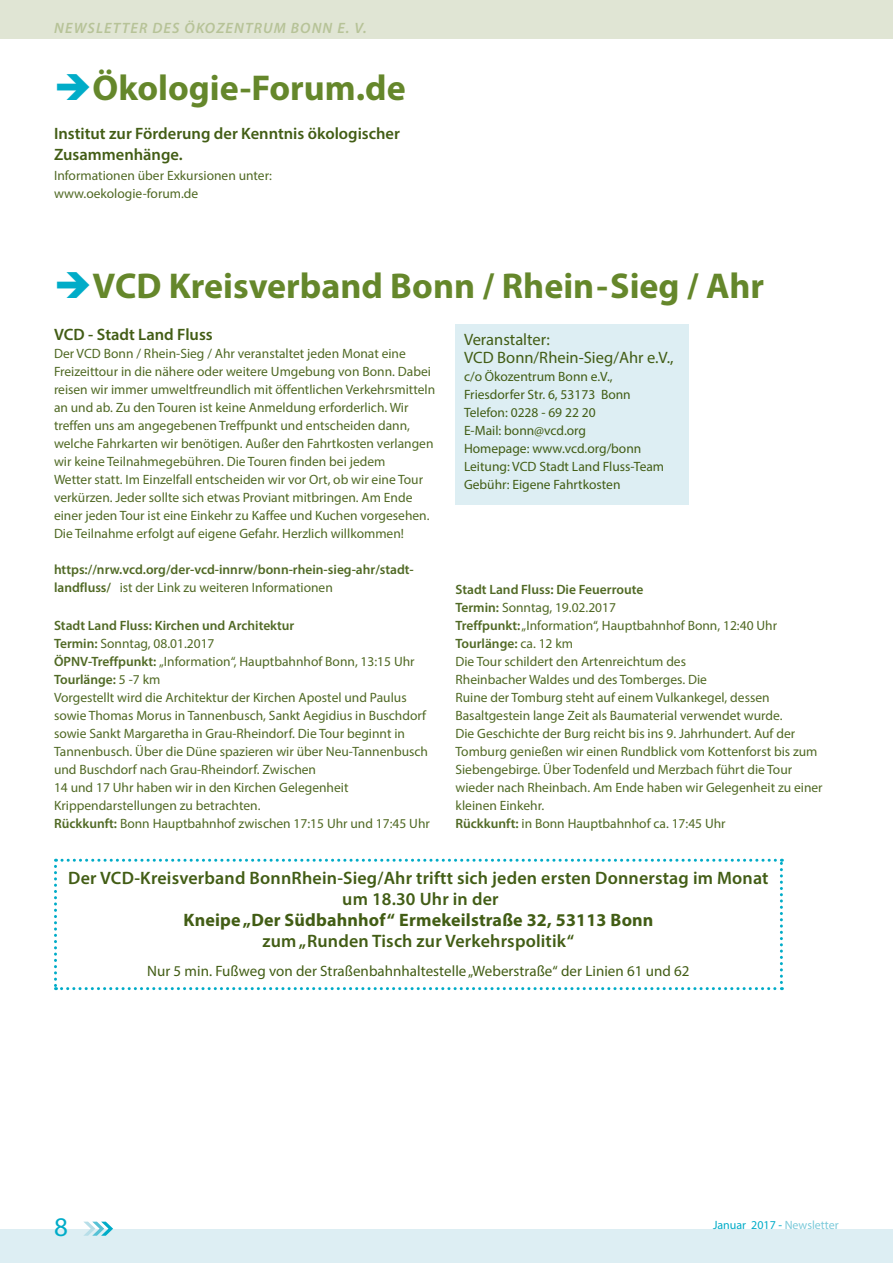
<style>
.page{position:relative;width:893px;height:1263px;background:#fff}
.page>*{position:absolute;margin:0;border:0;box-sizing:border-box;transform-origin:0 0}
.t1{font:700 36px "Myriad Pro";color:#65872b}
.t2{font:27px "Myriad Pro";color:#00acc8}
.t3{font:600 18px/21px "Myriad Pro";letter-spacing:.01em;color:#425d15;text-align:center}
.t4{font:700 18px "Myriad Pro";letter-spacing:.01em;color:#425d15}
.t5{font:600 16.5px/21px "Myriad Pro";color:#425d15}
.t6{font:16.5px/18px "Myriad Pro";color:#425d15}
.t7{font:15px "Myriad Pro";letter-spacing:.005em;color:#425d15}
.t8{font:italic 600 15px "Myriad Pro";letter-spacing:.075em;color:#b7c398}
.t9{font:13.5px/18px "Myriad Pro";color:#506924}
.t10{font:13.5px/18px "Myriad Pro";color:#425d15}
.t11{font:600 13.5px/18px "Myriad Pro";color:#506924}
.t12{font:12px "Myriad Pro";color:#00acc8}
.s1{color:#00acc8}
.s2{font-weight:400}
.s3{font-weight:600}
.s4{color:#7ccada}
</style>
<div class="page">
<div style="left:0;top:1229px;width:893px;height:34px;background:#ddeef3"></div>
<svg style="left:83px;top:1221px;width:30px;height:15px"></svg>
<div style="left:0;top:0;width:893px;height:38px;background:#e0e5d4"></div>
<div style="left:455px;top:324px;width:234px;height:180px;background:#ddeef3"></div>
<svg style="left:54px;top:859px;width:729px;height:131px"></svg>
<p class="t8" style="left:54px;top:18px;width:314px">NEWSLETTER DES ÖKOZENTRUM BONN E. V.</p>
<h1 class="t1" style="left:54px;top:64px;width:353px"><span class="s1">➔</span>Ökologie-Forum.de</h1>
<p class="t5" style="left:54px;top:122px;width:347px">Institut zur Förderung der Kenntnis ökologischer<br>Zusammenhänge.</p>
<p class="t9" style="left:54px;top:166px;width:220px">Informationen über Exkursionen unter: www.oekologie-forum.de</p>
<h1 class="t1" style="left:54px;top:262px;width:712px"><span class="s1">➔</span>VCD Kreisverband Bonn / Rhein-Sieg / Ahr</h1>
<p class="t5" style="left:54px;top:323px;width:160px">VCD - Stadt Land Fluss</p>
<p class="t9" style="left:54px;top:344px;width:383px">Der VCD Bonn / Rhein-Sieg / Ahr veranstaltet jeden Monat eine Freizeittour in die nähere oder weitere Umgebung von Bonn. Dabei reisen wir immer umweltfreundlich mit öffentlichen Verkehrsmitteln an und ab. Zu den Touren ist keine Anmeldung erforderlich. Wir treffen uns am angegebenen Treffpunkt und entscheiden dann, welche Fahrkarten wir benötigen. Außer den Fahrtkosten verlangen wir keine Teilnahmegebühren. Die Touren finden bei jedem<br>Wetter statt. Im Einzelfall entscheiden wir vor Ort, ob wir eine Tour verkürzen. Jeder sollte sich etwas Proviant mitbringen. Am Ende einer jeden Tour ist eine Einkehr zu Kaffee und Kuchen vorgesehen.<br>Die Teilnahme erfolgt auf eigene Gefahr. Herzlich willkommen!</p>
<p class="t11" style="left:54px;top:560px;width:361px">https://nrw.vcd.org/der-vcd-innrw/bonn-rhein-sieg-ahr/stadt&shy;landfluss/ <span class="s2">ist der Link zu weiteren Informationen</span></p>
<p class="t9" style="left:54px;top:616px;width:377px"><span class="s3">Stadt Land Fluss: Kirchen und Architektur<br>Termin:</span> Sonntag, 08.01.2017<br><span class="s3">ÖPNV-Treffpunkt:</span> „Information“, Hauptbahnhof Bonn, 13:15 Uhr <span class="s3">Tourlänge:</span> 5 -7 km<br>Vorgestellt wird die Architektur der Kirchen Apostel und Paulus sowie Thomas Morus in Tannenbusch, Sankt Aegidius in Buschdorf sowie Sankt Margaretha in Grau-Rheindorf. Die Tour beginnt in Tannenbusch. Über die Düne spazieren wir über Neu-Tannenbusch und Buschdorf nach Grau-Rheindorf. Zwischen<br>14 und 17 Uhr haben wir in den Kirchen Gelegenheit Krippendarstellungen zu betrachten.<br><span class="s3">Rückkunft:</span> Bonn Hauptbahnhof zwischen 17:15 Uhr und 17:45 Uhr</p>
<p class="t6" style="left:464px;top:330px;width:211px">Veranstalter:<br>VCD Bonn/Rhein-Sieg/Ahr e.V.,</p>
<p class="t10" style="left:464px;top:367px;width:202px">c/o Ökozentrum Bonn e.V.,<br>Friesdorfer Str. 6, 53173 Bonn<br>Telefon: 0228 - 69 22 20<br>E-Mail: bonn@vcd.org<br>Homepage: www.vcd.org/bonn<br>Leitung: VCD Stadt Land Fluss-Team<br>Gebühr: Eigene Fahrtkosten</p>
<p class="t9" style="left:455px;top:580px;width:369px"><span class="s3">Stadt Land Fluss: Die Feuerroute<br>Termin:</span> Sonntag, 19.02.2017<br><span class="s3">Treffpunkt:</span> „Information“, Hauptbahnhof Bonn, 12:40 Uhr <span class="s3">Tourlänge:</span> ca. 12 km<br>Die Tour schildert den Artenreichtum des<br>Rheinbacher Waldes und des Tomberges. Die<br>Ruine der Tomburg steht auf einem Vulkankegel, dessen Basaltgestein lange Zeit als Baumaterial verwendet wurde.<br>Die Geschichte der Burg reicht bis ins 9. Jahrhundert. Auf der Tomburg genießen wir einen Rundblick vom Kottenforst bis zum Siebengebirge. Über Todenfeld und Merzbach führt die Tour wieder nach Rheinbach. Am Ende haben wir Gelegenheit zu einer kleinen Einkehr.<br><span class="s3">Rückkunft:</span> in Bonn Hauptbahnhof ca. 17:45 Uhr</p>
<h3 class="t3" style="left:68px;top:867px;width:702px">Der VCD-Kreisverband BonnRhein-Sieg/Ahr triftt sich jeden ersten Donnerstag im Monat um 18.30 Uhr in der</h3>
<h3 class="t4" style="left:183px;top:908px;width:472px">Kneipe „Der Südbahnhof“ Ermekeilstraße 32, 53113 Bonn</h3>
<h3 class="t3" style="left:263px;top:930px;width:313px">zum „Runden Tisch zur Verkehrspolitik“</h3>
<p class="t7" style="left:147px;top:962px;width:544px">Nur 5 min. Fußweg von der Straßenbahnhaltestelle „Weberstraße“ der Linien 61 und 62</p>
<h2 class="t2" style="left:54px;top:1210px;width:15px">8</h2>
<p class="t12" style="left:713px;top:1218px;width:127px">Januar 2017 - <span class="s4">Newsletter</span></p>
</div>
